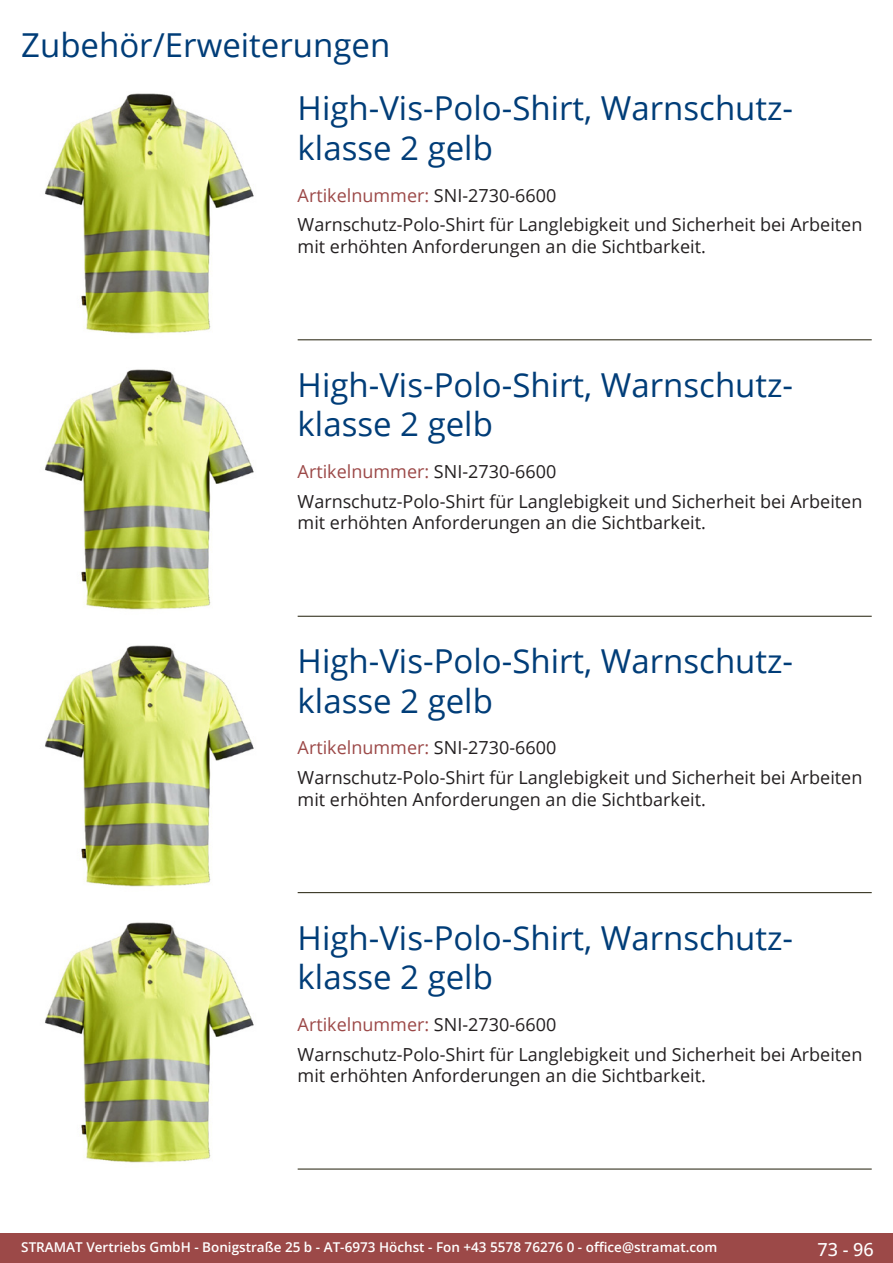
<style>
.page{position:relative;width:893px;height:1263px;background:#fff}
.page>*{position:absolute;margin:0;border:0;box-sizing:border-box;transform-origin:0 0}
.Produkttitel{font:33px/39.6px "Open Sans";color:#003d78}
.RastTitel{font:33px "Open Sans";color:#003d78}
.Beschreibung_Text{font:18px/21.6px "Open Sans";color:#231f20}
.TechDaten_Überschrif{font:18px "Open Sans";color:#9c4948}
.t1{font:500 18px "Open Sans";color:#fff}
.t2{font:600 13.5px "Open Sans";color:#fff}
.s1{color:#231f20}
</style>
<div class="page">
<div style="left:0;top:1233px;width:893px;height:30px;background:#9c4948"></div>
<hr style="left:298px;top:340px;width:574px;height:1px;background:#201d08">
<hr style="left:298px;top:616px;width:574px;height:1px;background:#201d08">
<hr style="left:298px;top:892px;width:574px;height:1px;background:#201d08">
<hr style="left:298px;top:1169px;width:574px;height:1px;background:#201d08">
<img style="left:45px;top:93px;width:209px;height:241px">
<img style="left:45px;top:369px;width:209px;height:241px">
<img style="left:45px;top:645px;width:209px;height:242px">
<img style="left:45px;top:922px;width:209px;height:241px">
<p class="RastTitel" style="left:21px;top:22px;width:370px">Zubehör/Erweiterungen</p>
<p class="Produkttitel" style="left:298px;top:88px;width:494px">High-Vis-Polo-Shirt, Warnschutz&shy;klasse 2 gelb</p>
<p class="TechDaten_Überschrif" style="left:298px;top:183px;width:260px">Artikelnummer: <span class="s1">SNI-2730-6600</span></p>
<p class="Beschreibung_Text" style="left:298px;top:214px;width:566px">Warnschutz-Polo-Shirt für Langlebigkeit und Sicherheit bei Arbeiten mit erhöhten Anforderungen an die Sichtbarkeit.</p>
<p class="Produkttitel" style="left:298px;top:364px;width:494px">High-Vis-Polo-Shirt, Warnschutz&shy;klasse 2 gelb</p>
<p class="TechDaten_Überschrif" style="left:298px;top:459px;width:260px">Artikelnummer: <span class="s1">SNI-2730-6600</span></p>
<p class="Beschreibung_Text" style="left:298px;top:490px;width:566px">Warnschutz-Polo-Shirt für Langlebigkeit und Sicherheit bei Arbeiten mit erhöhten Anforderungen an die Sichtbarkeit.</p>
<p class="Produkttitel" style="left:298px;top:640px;width:494px">High-Vis-Polo-Shirt, Warnschutz&shy;klasse 2 gelb</p>
<p class="TechDaten_Überschrif" style="left:298px;top:735px;width:260px">Artikelnummer: <span class="s1">SNI-2730-6600</span></p>
<p class="Beschreibung_Text" style="left:298px;top:766px;width:566px">Warnschutz-Polo-Shirt für Langlebigkeit und Sicherheit bei Arbeiten mit erhöhten Anforderungen an die Sichtbarkeit.</p>
<p class="Produkttitel" style="left:298px;top:917px;width:494px">High-Vis-Polo-Shirt, Warnschutz&shy;klasse 2 gelb</p>
<p class="TechDaten_Überschrif" style="left:298px;top:1012px;width:260px">Artikelnummer: <span class="s1">SNI-2730-6600</span></p>
<p class="Beschreibung_Text" style="left:298px;top:1043px;width:566px">Warnschutz-Polo-Shirt für Langlebigkeit und Sicherheit bei Arbeiten mit erhöhten Anforderungen an die Sichtbarkeit.</p>
<p class="t2" style="left:21px;top:1238px;width:698px">STRAMAT Vertriebs GmbH - Bonigstraße 25 b - AT-6973 Höchst - Fon +43 5578 76276 0 - office@stramat.com</p>
<p class="t1" style="left:817px;top:1237px;width:58px">73 - 96</p>
</div>
